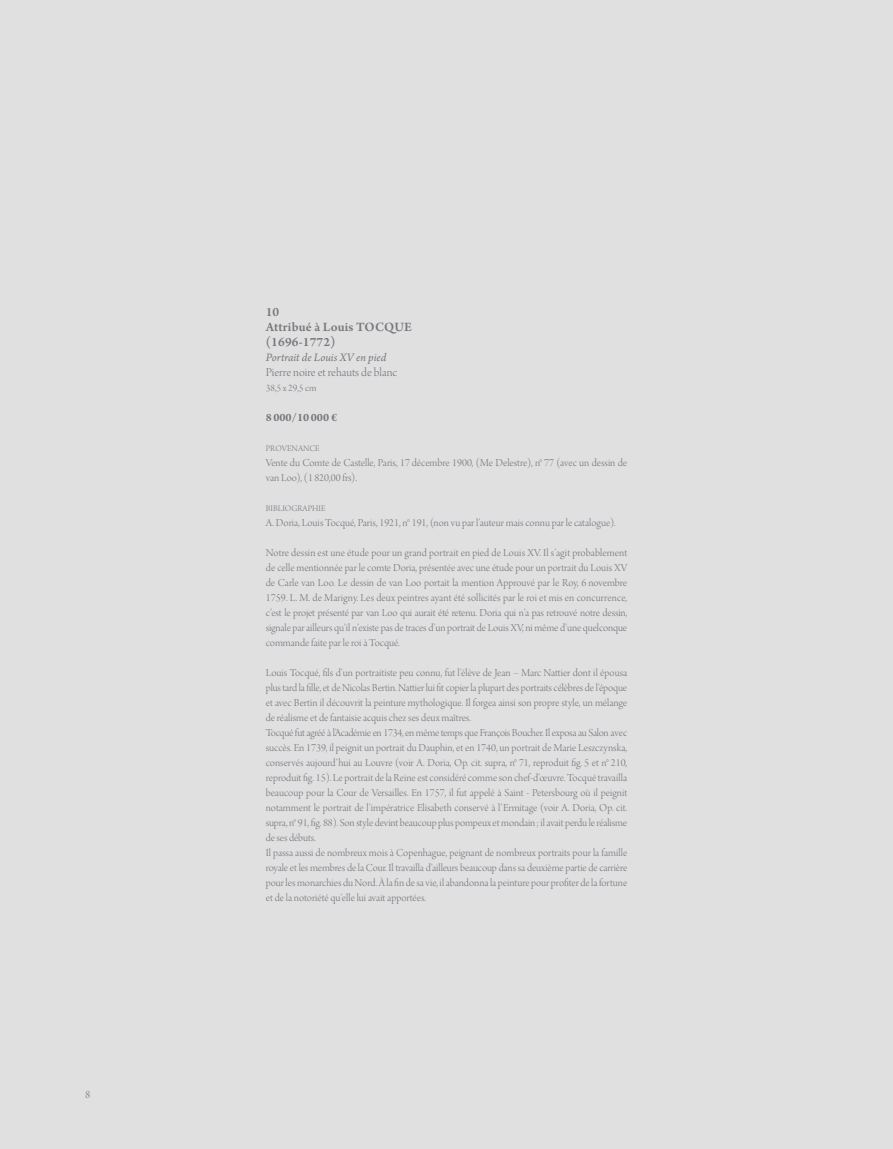
<style>
.page{position:relative;width:893px;height:1149px;background:#fff}
.page>*{position:absolute;margin:0;border:0;box-sizing:border-box;transform-origin:0 0}
.t1{font:600 13.5px/15px "Arno Pro";letter-spacing:.01em;color:#78777b}
.t2{font:12.75px "Arno Pro Light Display";color:#78777b}
.t3{font:italic 12px "Arno Pro";color:#78777b}
.t4{font:700 12px "Arno Pro";color:#78777b}
.t5{font:12px "Arno Pro Light Display";color:#77777a}
.t6{font:11.25px/15px "Arno Pro Light Display";color:#78777b}
.t7{font:10.5px "Arno Pro Light Display";color:#78777b}
.t8{font:9px "Arno Pro Light Display";letter-spacing:.01em;color:#78777b}
.s1{color:#77777a}
</style>
<div class="page">
<div style="left:0;top:0;width:893px;height:1148px;background:#e1e0e1"></div>
<p class="t5" style="left:85px;top:1087px;width:7px">8</p>
<p class="t1" style="left:266px;top:305px;width:148px">10<br>Attribué à Louis TOCQUE (1696-1772)</p>
<p class="t3" style="left:266px;top:350px;width:122px">Portrait de Louis XV en pied</p>
<p class="t2" style="left:266px;top:365px;width:133px">Pierre noire et rehauts de blanc</p>
<p class="t7" style="left:266px;top:382px;width:52px">38,5 x 29,5 cm</p>
<p class="t4" style="left:266px;top:410px;width:73px">8000/10000 €</p>
<p class="t8" style="left:266px;top:443px;width:55px">PROVENANCE</p>
<p class="t6" style="left:266px;top:455px;width:363px">Vente du Comte de Castelle, Paris, 17 décembre 1900, (Me Delestre), n° 77 (avec un dessin de van Loo), (1 820,00 frs).</p>
<p class="t8" style="left:266px;top:503px;width:61px">BIBLIOGRAPHIE</p>
<p class="t6" style="left:266px;top:515px;width:352px">A. Doria, Louis Tocqué, Paris, 1921, n° 191, (non vu par l’auteur mais connu par le catalogue).</p>
<p class="t6" style="left:266px;top:545px;width:363px;text-align:justify"><span class="s1">Notre dessin est une étude pour un grand portrait en pied de Louis XV. Il s’agit probablement de celle m</span>entionnée par le comte Doria, présentée avec une étude pour un portrait du Louis XV de Carle van Loo. Le dessin de van Loo portait la mention Approuvé par le Roy, 6 novembre 1759. L. M. de Marigny. Les deux peintres ayant été sollicités par le roi et mis en concurrence, c’est le projet présenté par van Loo qui aurait été retenu. Doria qui n’a pas retrouvé notre dessin, signale par ailleurs qu’il n’existe pas de traces d’un portrait de Louis XV, ni même d’une quelconque commande faite par le roi à Tocqué.</p>
<p class="t6" style="left:266px;top:665px;width:363px">Louis Tocqué, fils d’un portraitiste peu connu, fut l’élève de Jean – Marc Nattier dont il épousa plus tard la fille, et de Nicolas Bertin. Nattier lui fit copier la plupart des portraits célèbres de l’époque et avec Bertin il découvrit la peinture mythologique. Il forgea ainsi son propre style, un mélange de réalisme et de fantaisie acquis chez ses deux maîtres.<br>Tocqué fut agréé à l’Académie en 1734, en même temps que François Boucher. Il exposa au Salon avec succès. En 1739, il peignit un portrait du Dauphin, et en 1740, un portrait de Marie Leszczynska, conservés aujourd’hui au Louvre (voir A. Doria, Op. cit. supra, n° 71, reproduit fig. 5 et n° 210, reproduit fig. 15). Le portrait de la Reine est considéré comme son chef-d’œuvre. Tocqué travailla beaucoup pour la Cour de Versailles. En 1757, il fut appelé à Saint - Petersbourg où il peignit notamment le portrait de l’impératrice Elisabeth conservé à l’Ermitage (voir A. Doria, Op. cit. supra, n° 91, fig. 88). Son style devint beaucoup plus pompeux et mondain; il avait perdu le réalisme de ses débuts.<br>Il passa aussi de nombreux mois à Copenhague, peignant de nombreux portraits pour la famille royale et les membres de la Cour. Il travailla d’ailleurs beaucoup dans sa deuxième partie de carrière pour les monarchies du Nord. À la fin de sa vie, il abandonna la peinture pour profiter de la fortune et de la notoriété qu’elle lui avait apportées.</p>
</div>
